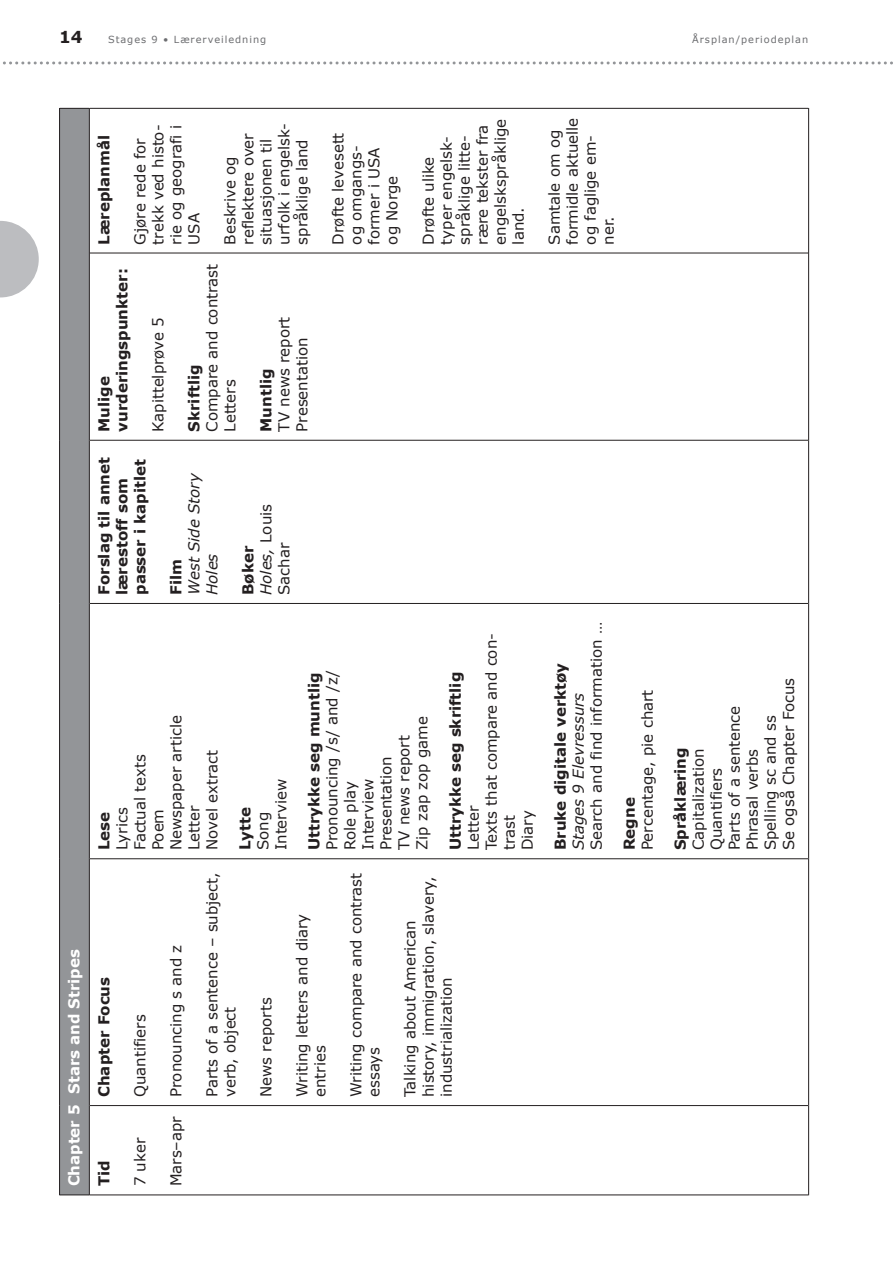
<style>
.page{position:relative;width:893px;height:1263px;background:#fff}
.page>*{position:absolute;margin:0;border:0;box-sizing:border-box;transform-origin:0 0}
.t1{font:700 16.5px "Verdana";color:#231f20}
.t2{font:15px/18px "Verdana";color:#231f20}
.t3{font:700 15px/18px "Verdana";color:#231f20}
.t4{font:italic 15px/18px "Verdana";color:#231f20}
.t5{font:700 15px "Verdana";color:#fff}
.t6{font:9.75px "Verdana";letter-spacing:.1em;color:#6c6d70}
.s1{font-weight:700}
.s2{font-style:italic}
</style>
<div class="page">
<svg style="left:0;top:221px;width:39px;height:76px"></svg>
<svg style="left:3px;top:61px;width:890px;height:3px"></svg>
<div style="left:60px;top:108px;width:29px;height:1086px;background:#939598"></div>
<hr style="left:59px;top:1105px;width:1px;height:89px;background:#231f20">
<hr style="left:59px;top:858px;width:1px;height:247px;background:#231f20">
<hr style="left:59px;top:603px;width:1px;height:255px;background:#231f20">
<hr style="left:59px;top:440px;width:1px;height:163px;background:#231f20">
<hr style="left:59px;top:253px;width:1px;height:187px;background:#231f20">
<hr style="left:59px;top:108px;width:1px;height:145px;background:#231f20">
<hr style="left:89px;top:1105px;width:1px;height:89px;background:#231f20">
<hr style="left:89px;top:858px;width:1px;height:247px;background:#231f20">
<hr style="left:89px;top:603px;width:1px;height:255px;background:#231f20">
<hr style="left:89px;top:440px;width:1px;height:163px;background:#231f20">
<hr style="left:89px;top:253px;width:1px;height:187px;background:#231f20">
<hr style="left:89px;top:108px;width:1px;height:145px;background:#231f20">
<hr style="left:807px;top:1105px;width:1px;height:89px;background:#231f20">
<hr style="left:807px;top:858px;width:1px;height:247px;background:#231f20">
<hr style="left:807px;top:603px;width:1px;height:255px;background:#231f20">
<hr style="left:807px;top:440px;width:1px;height:163px;background:#231f20">
<hr style="left:807px;top:253px;width:1px;height:187px;background:#231f20">
<hr style="left:807px;top:108px;width:1px;height:145px;background:#231f20">
<svg style="left:60px;top:1194px;width:29px;height:1px"></svg>
<svg style="left:60px;top:108px;width:29px;height:1px"></svg>
<hr style="left:90px;top:1194px;width:717px;height:1px;background:#231f20">
<hr style="left:90px;top:1104px;width:717px;height:1px;background:#231f20">
<hr style="left:90px;top:858px;width:717px;height:1px;background:#231f20">
<hr style="left:90px;top:603px;width:717px;height:1px;background:#231f20">
<hr style="left:90px;top:440px;width:717px;height:1px;background:#231f20">
<hr style="left:90px;top:252px;width:717px;height:1px;background:#231f20">
<hr style="left:90px;top:108px;width:717px;height:1px;background:#231f20">
<p class="t1" style="left:59px;top:26px;width:25px">14</p>
<p class="t6" style="left:108px;top:33px;width:160px">Stages 9 • Lærerveiledning</p>
<p class="t6" style="left:692px;top:33px;width:117px">Årsplan/periodeplan</p>
<p class="t5" style="left:64px;top:1186px;width:239px;rotate:-90deg">Chapter 5 Stars and Stripes</p>
<p class="t3" style="left:95px;top:244px;width:111px;rotate:-90deg">Læreplanmål</p>
<p class="t2" style="left:131px;top:244px;width:121px;rotate:-90deg">Gjøre rede for trekk ved histo&shy;rie og geografi i<br>USA</p>
<p class="t2" style="left:221px;top:244px;width:123px;rotate:-90deg">Beskrive og reflektere over situasjonen til urfolk i engelsk&shy;språklige land</p>
<p class="t2" style="left:329px;top:244px;width:113px;rotate:-90deg">Drøfte levesett og omgangs&shy;former i USA og Norge</p>
<p class="t3" style="left:95px;top:431px;width:165px;rotate:-90deg">Mulige vurderingspunkter:</p>
<p class="t2" style="left:149px;top:431px;width:116px;rotate:-90deg">Kapittelprøve 5</p>
<p class="t2" style="left:203px;top:431px;width:169px;rotate:-90deg">Compare and contrast<br>Letters</p>
<p class="t3" style="left:185px;top:431px;width:69px;rotate:-90deg">Skriftlig</p>
<p class="t2" style="left:275px;top:431px;width:116px;rotate:-90deg">TV news report<br>Presentation</p>
<p class="t3" style="left:257px;top:431px;width:65px;rotate:-90deg">M untlig</p>
<p class="t3" style="left:95px;top:595px;width:139px;rotate:-90deg">Forslag til annet lærestoff som passer i kapitlet</p>
<p class="t4" style="left:185px;top:595px;width:123px;rotate:-90deg">West Side Story<br>Holes</p>
<p class="t3" style="left:167px;top:595px;width:37px;rotate:-90deg">Film</p>
<p class="t2" style="left:239px;top:595px;width:92px;rotate:-90deg"><span class="s1">Bøker<br></span><span class="s2">Holes,</span> Louis<br>Sachar</p>
<p class="t2" style="left:419px;top:244px;width:127px;rotate:-90deg">Drøfte ulike typer engelsk&shy;språklige litte&shy;rære tekster fra engelskspråklige land.</p>
<p class="t2" style="left:545px;top:244px;width:128px;rotate:-90deg">Samtale om og formidle aktuelle og faglige em&shy;ner.</p>
<p class="t2" style="left:113px;top:850px;width:136px;rotate:-90deg">Lyrics<br>Factual texts<br>Poem<br>Newspaper article<br>Letter<br>Novel extract</p>
<p class="t3" style="left:95px;top:850px;width:40px;rotate:-90deg">Lese</p>
<p class="t2" style="left:254px;top:850px;width:73px;rotate:-90deg">Song<br>Interview</p>
<p class="t3" style="left:236px;top:850px;width:44px;rotate:-90deg">Lytte</p>
<p class="t3" style="left:95px;top:1096px;width:122px;rotate:-90deg">Chapter Focus</p>
<p class="t3" style="left:95px;top:1186px;width:27px;rotate:-90deg">Tid</p>
<p class="t2" style="left:131px;top:1096px;width:84px;rotate:-90deg">Quantifiers</p>
<p class="t2" style="left:131px;top:1186px;width:50px;rotate:-90deg">7 uker</p>
<p class="t2" style="left:167px;top:1096px;width:154px;rotate:-90deg">Pronouncing s and z</p>
<p class="t2" style="left:167px;top:1186px;width:72px;rotate:-90deg">Mars–apr</p>
<p class="t2" style="left:203px;top:1096px;width:226px;rotate:-90deg">Parts of a sentence – subject, verb, object</p>
<p class="t2" style="left:257px;top:1096px;width:101px;rotate:-90deg">News reports</p>
<p class="t2" style="left:464px;top:850px;width:218px;rotate:-90deg">Letter<br>Texts that compare and con&shy;trast<br>Diary</p>
<p class="t3" style="left:305px;top:850px;width:179px;rotate:-90deg">Uttrykke seg muntlig</p>
<p class="t2" style="left:323px;top:850px;width:181px;rotate:-90deg">Pronouncing /s/ and /z/<br>Role play<br>Interview<br>Presentation<br>TV news report<br>Zip zap zop game</p>
<p class="t3" style="left:446px;top:850px;width:180px;rotate:-90deg">Uttrykke seg skriftlig</p>
<p class="t2" style="left:293px;top:1096px;width:185px;rotate:-90deg">Writing letters and diary entries</p>
<p class="t2" style="left:347px;top:1096px;width:225px;rotate:-90deg">Writing compare and contrast essays</p>
<p class="t2" style="left:401px;top:1096px;width:222px;rotate:-90deg">Talking about American history, immigration, slavery, industrialization</p>
<p class="t2" style="left:587px;top:850px;width:230px;rotate:-90deg">Search and find information …</p>
<p class="t3" style="left:551px;top:850px;width:189px;rotate:-90deg">Bruke digitale verktøy</p>
<p class="t4" style="left:569px;top:850px;width:159px;rotate:-90deg">Stages 9 Elevressurs</p>
<p class="t2" style="left:638px;top:850px;width:162px;rotate:-90deg">Percentage, pie chart</p>
<p class="t3" style="left:620px;top:850px;width:54px;rotate:-90deg">Regne</p>
<p class="t2" style="left:689px;top:850px;width:174px;rotate:-90deg">Capitalization<br>Quantifiers<br>Parts of a sentence<br>Phrasal verbs<br>Spelling sc and ss<br>Se også Chapter Focus</p>
<p class="t3" style="left:671px;top:850px;width:104px;rotate:-90deg">Språklæring</p>
</div>
